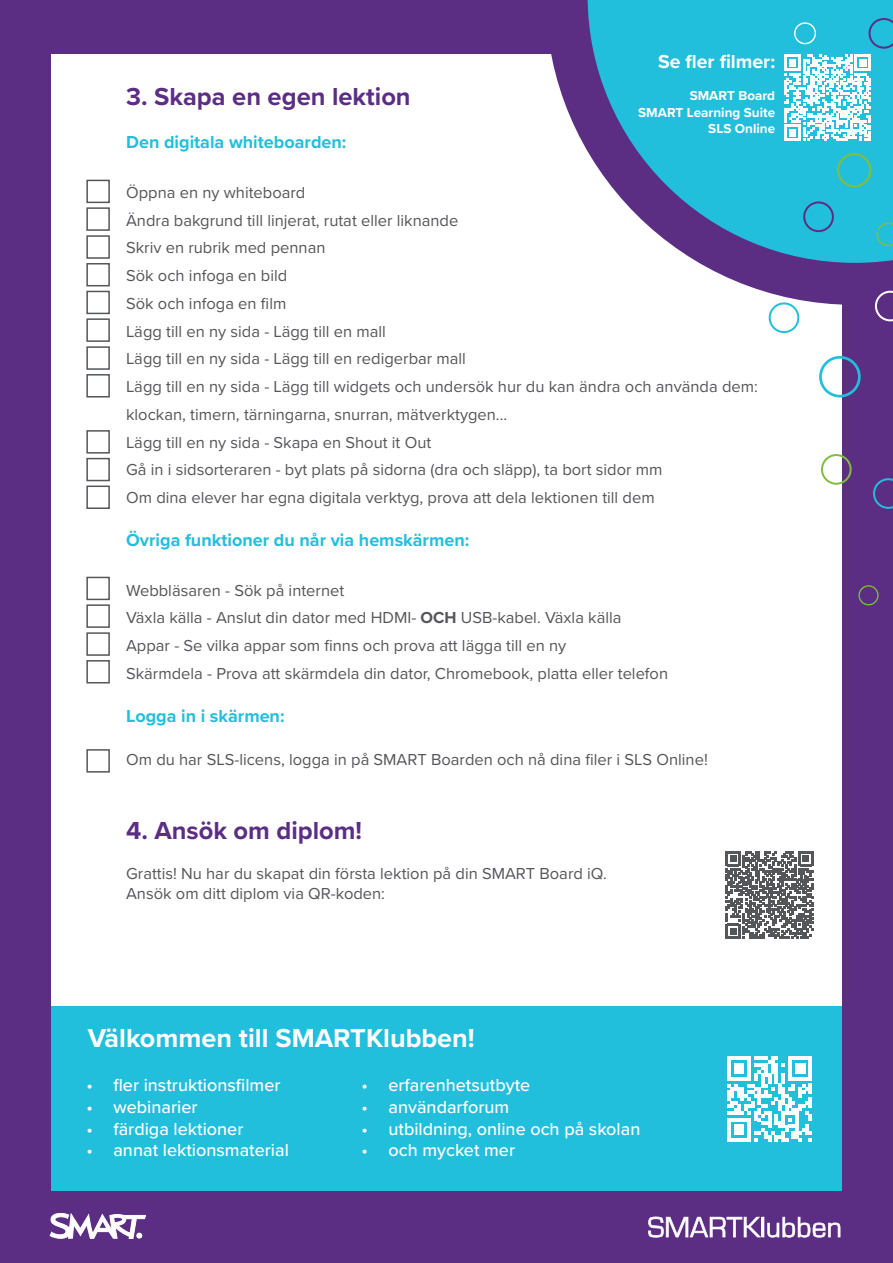
<style>
.page{position:relative;width:893px;height:1263px;background:#5b2e84}
.page>*{position:absolute;margin:0;border:0;box-sizing:border-box;transform-origin:0 0}
.t1{font:700 27px "Proxima Nova";color:#fff}
.t2{font:700 25.5px "Proxima Nova";color:#5b2e84}
.t3{font:700 19.5px "Proxima Nova";color:#fff}
.t4{font:500 18px "Proxima Nova";color:#fff}
.t5{font:700 18px "Proxima Nova";color:#22bfdc}
.t6{font:16.5px/27.8px "Proxima Nova";color:#555659}
.t7{font:700 13.5px "Proxima Nova";color:#fff}
.s1{font-weight:700}
</style>
<div class="page">
<svg style="left:50px;top:1213px;width:96px;height:26px"></svg>
<svg style="left:648px;top:1216px;width:192px;height:21px"></svg>
<div style="left:51px;top:54px;width:790px;height:1125px;background:#fff"></div>
<svg style="left:551px;top:0;width:342px;height:305px"></svg>
<div style="left:51px;top:1006px;width:790px;height:185px;background:#22bfdc"></div>
<svg style="left:727px;top:1056px;width:85px;height:86px"></svg>
<div style="left:86px;top:207px;width:24px;height:24px;border:2px solid #555659"></div>
<div style="left:86px;top:749px;width:24px;height:24px;border:2px solid #555659"></div>
<div style="left:86px;top:180px;width:24px;height:23px;border:2px solid #555659"></div>
<div style="left:86px;top:263px;width:24px;height:23px;border:2px solid #555659"></div>
<div style="left:86px;top:235px;width:24px;height:24px;border:2px solid #555659"></div>
<div style="left:86px;top:318px;width:24px;height:24px;border:2px solid #555659"></div>
<div style="left:86px;top:291px;width:24px;height:23px;border:2px solid #555659"></div>
<div style="left:86px;top:374px;width:24px;height:23px;border:2px solid #555659"></div>
<div style="left:86px;top:346px;width:24px;height:24px;border:2px solid #555659"></div>
<div style="left:86px;top:458px;width:24px;height:23px;border:2px solid #555659"></div>
<div style="left:86px;top:430px;width:24px;height:24px;border:2px solid #555659"></div>
<div style="left:86px;top:485px;width:24px;height:24px;border:2px solid #555659"></div>
<div style="left:86px;top:604px;width:24px;height:24px;border:2px solid #555659"></div>
<div style="left:86px;top:577px;width:24px;height:23px;border:2px solid #555659"></div>
<div style="left:86px;top:660px;width:24px;height:23px;border:2px solid #555659"></div>
<div style="left:86px;top:632px;width:24px;height:24px;border:2px solid #555659"></div>
<svg style="left:726px;top:851px;width:87px;height:88px"></svg>
<svg style="left:821px;top:429px;width:72px;height:80px"></svg>
<svg style="left:875px;top:291px;width:18px;height:30px"></svg>
<div style="left:819px;top:356px;width:42px;height:41px;border:3px solid #22bfdc;border-radius:50%"></div>
<div style="left:858px;top:585px;width:21px;height:20px;border:1px solid #7fbd41;border-radius:50%"></div>
<div style="left:821px;top:454px;width:31px;height:31px;border:2px solid #7fbd41;border-radius:50%"></div>
<div style="left:769px;top:302px;width:30px;height:31px;border:2px solid #22bfdc;border-radius:50%"></div>
<div style="left:803px;top:201px;width:31px;height:31px;border:2px solid #5b2e84;border-radius:50%"></div>
<svg style="left:871px;top:204px;width:22px;height:42px"></svg>
<div style="left:837px;top:153px;width:34px;height:34px;border:2px solid #7fbd41;border-radius:50%"></div>
<svg style="left:784px;top:18px;width:109px;height:123px"></svg>
<p class="t3" style="left:658px;top:47px;width:119px">Se fler filmer:</p>
<p class="t7" style="left:690px;top:86px;width:87px">SMART Board</p>
<p class="t7" style="left:638px;top:102px;width:139px">SMART Learning Suite</p>
<p class="t7" style="left:708px;top:118px;width:68px">SLS Online</p>
<p class="t2" style="left:126px;top:78px;width:286px">3. Skapa en egen lektion</p>
<p class="t5" style="left:126px;top:129px;width:222px">Den digitala whiteboarden:</p>
<p class="t6" style="left:126px;top:178px;width:334px">Öppna en ny whiteboard<br>Ändra bakgrund till linjerat, rutat eller liknande<br>Skriv en rubrik med pennan</p>
<p class="t6" style="left:126px;top:261px;width:163px">Sök och infoga en bild</p>
<p class="t6" style="left:126px;top:289px;width:162px">Sök och infoga en film</p>
<p class="t6" style="left:126px;top:316px;width:261px">Lägg till en ny sida - Lägg till en mall</p>
<p class="t6" style="left:126px;top:344px;width:341px">Lägg till en ny sida - Lägg till en redigerbar mall</p>
<p class="t6" style="left:126px;top:372px;width:633px">Lägg till en ny sida - Lägg till widgets och undersök hur du kan ändra och använda dem:</p>
<p class="t6" style="left:126px;top:400px;width:383px">klockan, timern, tärningarna, snurran, mätverktygen...</p>
<p class="t6" style="left:126px;top:427px;width:307px">Lägg till en ny sida - Skapa en Shout it Out</p>
<p class="t6" style="left:126px;top:455px;width:538px">Gå in i sidsorteraren - byt plats på sidorna (dra och släpp), ta bort sidor mm</p>
<p class="t6" style="left:126px;top:483px;width:530px">Om dina elever har egna digitala verktyg, prova att dela lektionen till dem</p>
<p class="t5" style="left:126px;top:527px;width:345px">Övriga funktioner du når via hemskärmen:</p>
<p class="t6" style="left:126px;top:575px;width:220px">Webbläsaren - Sök på internet</p>
<p class="t6" style="left:126px;top:603px;width:497px">Växla källa - Anslut din dator med HDMI- <span class="s1">OCH</span> USB-kabel. Växla källa</p>
<p class="t6" style="left:126px;top:631px;width:442px">Appar - Se vilka appar som finns och prova att lägga till en ny</p>
<p class="t6" style="left:126px;top:659px;width:543px">Skärmdela - Prova att skärmdela din dator, Chromebook, platta eller telefon</p>
<p class="t5" style="left:126px;top:703px;width:160px">Logga in i skärmen:</p>
<p class="t6" style="left:126px;top:745px;width:583px">Om du har SLS-licens, logga in på SMART Boarden och nå dina filer i SLS Online!</p>
<p class="t2" style="left:126px;top:811px;width:238px">4. Ansök om diplom!</p>
<p class="t6" style="left:126px;top:858px;width:482px">Grattis! Nu har du skapat din första lektion på din SMART Board iQ.</p>
<p class="t6" style="left:126px;top:878px;width:260px">Ansök om ditt diplom via QR-koden:</p>
<p class="t1" style="left:88px;top:1017px;width:388px">Välkommen till SMARTKlubben!</p>
<p class="t4" style="left:361px;top:1072px;width:170px">• erfarenhetsutbyte</p>
<p class="t4" style="left:361px;top:1093px;width:149px">• användarforum</p>
<p class="t4" style="left:361px;top:1115px;width:280px">• utbildning, online och på skolan</p>
<p class="t4" style="left:361px;top:1137px;width:155px">• och mycket mer</p>
<p class="t4" style="left:86px;top:1072px;width:196px">• fler instruktionsfilmer</p>
<p class="t4" style="left:86px;top:1093px;width:113px">• webinarier</p>
<p class="t4" style="left:86px;top:1115px;width:159px">• färdiga lektioner</p>
<p class="t4" style="left:86px;top:1137px;width:204px">• annat lektionsmaterial</p>
</div>
